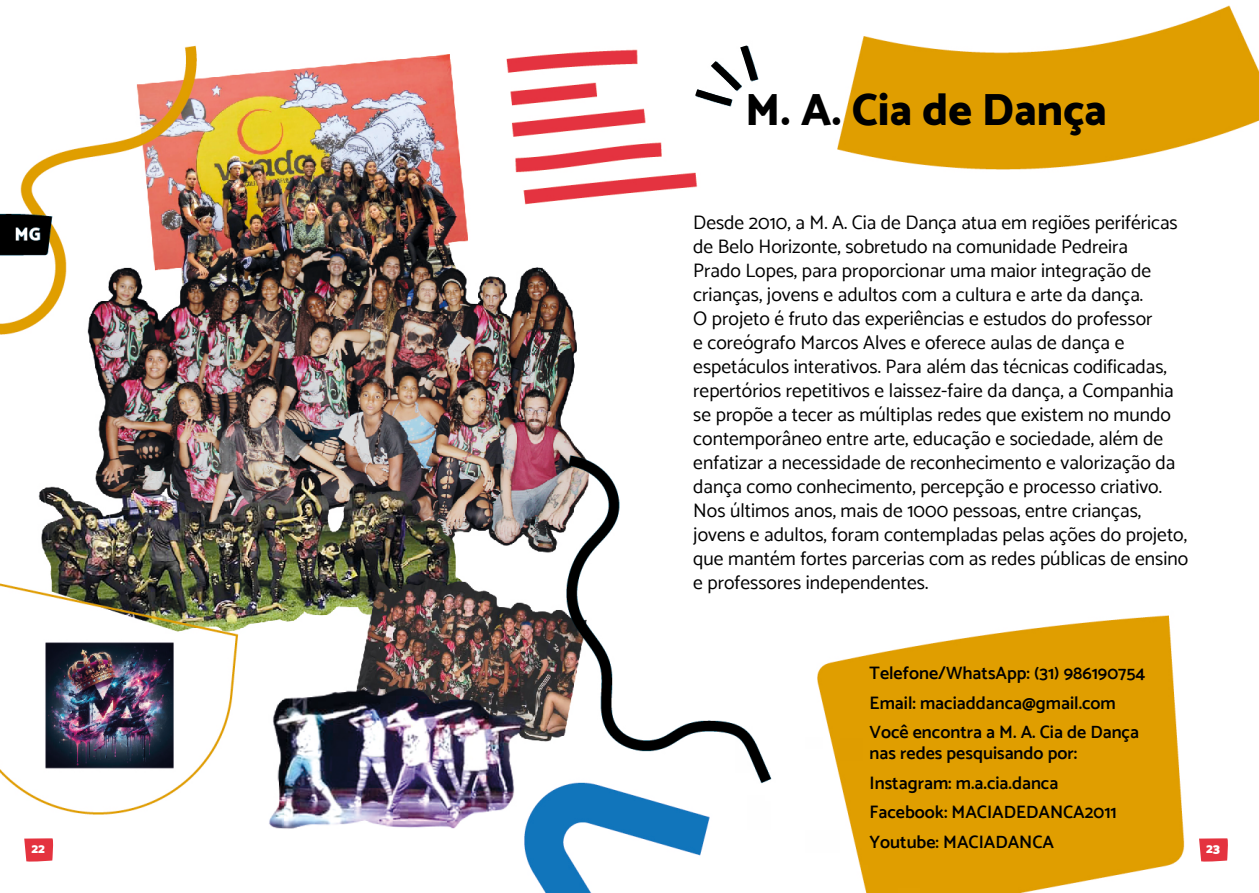
<style>
.page{position:relative;width:1259px;height:893px;background:#fff}
.page>*{position:absolute;margin:0;border:0;box-sizing:border-box;transform-origin:0 0}
.t1{font:800 45px "Catamaran";color:#000}
.t2{font:19.5px/24px "Catamaran";color:#000}
.t3{font:600 18px/21px "Catamaran";color:#000}
.t4{font:900 13.5px "Catamaran";color:#fff}
</style>
<div class="page">
<img style="left:0;top:5px;width:1259px;height:888px">
<svg style="left:1199px;top:838px;width:29px;height:24px"></svg>
<svg style="left:24px;top:838px;width:30px;height:24px"></svg>
<svg style="left:695px;top:45px;width:62px;height:61px"></svg>
<p class="t4" style="left:32px;top:840px;width:15px">22</p>
<h2 class="t1" style="left:745px;top:83px;width:363px">M. A. Cia de Dança</h2>
<p class="t2" style="left:693px;top:210px;width:496px">Desde 2010, a M. A. Cia de Dança atua em regiões periféricas de Belo Horizonte, sobretudo na comunidade Pedreira<br>Prado Lopes, para proporcionar uma maior integração de crianças, jovens e adultos com a cultura e arte da dança.<br>O projeto é fruto das experiências e estudos do professor<br>e coreógrafo Marcos Alves e oferece aulas de dança e espetáculos interativos. Para além das técnicas codificadas, repertórios repetitivos e laissez-faire da dança, a Companhia se propõe a tecer as múltiplas redes que existem no mundo contemporâneo entre arte, educação e sociedade, além de enfatizar a necessidade de reconhecimento e valorização da dança como conhecimento, percepção e processo criativo.<br>Nos últimos anos, mais de 1000 pessoas, entre crianças, jovens e adultos, foram contempladas pelas ações do projeto, que mantém fortes parcerias com as redes públicas de ensino e professores independentes.</p>
<p class="t3" style="left:869px;top:663px;width:277px">Telefone/WhatsApp: (31) 986190754</p>
<p class="t3" style="left:869px;top:692px;width:248px">Email: maciaddanca@gmail.com</p>
<p class="t3" style="left:869px;top:722px;width:271px">Você encontra a M. A. Cia de Dança nas redes pesquisando por:</p>
<p class="t3" style="left:869px;top:772px;width:190px">Instagram: m.a.cia.danca</p>
<p class="t3" style="left:869px;top:802px;width:249px">Facebook: MACIADEDANCA2011</p>
<p class="t3" style="left:869px;top:831px;width:186px">Youtube: MACIADANCA</p>
<p class="t4" style="left:1206px;top:840px;width:15px">23</p>
</div>
